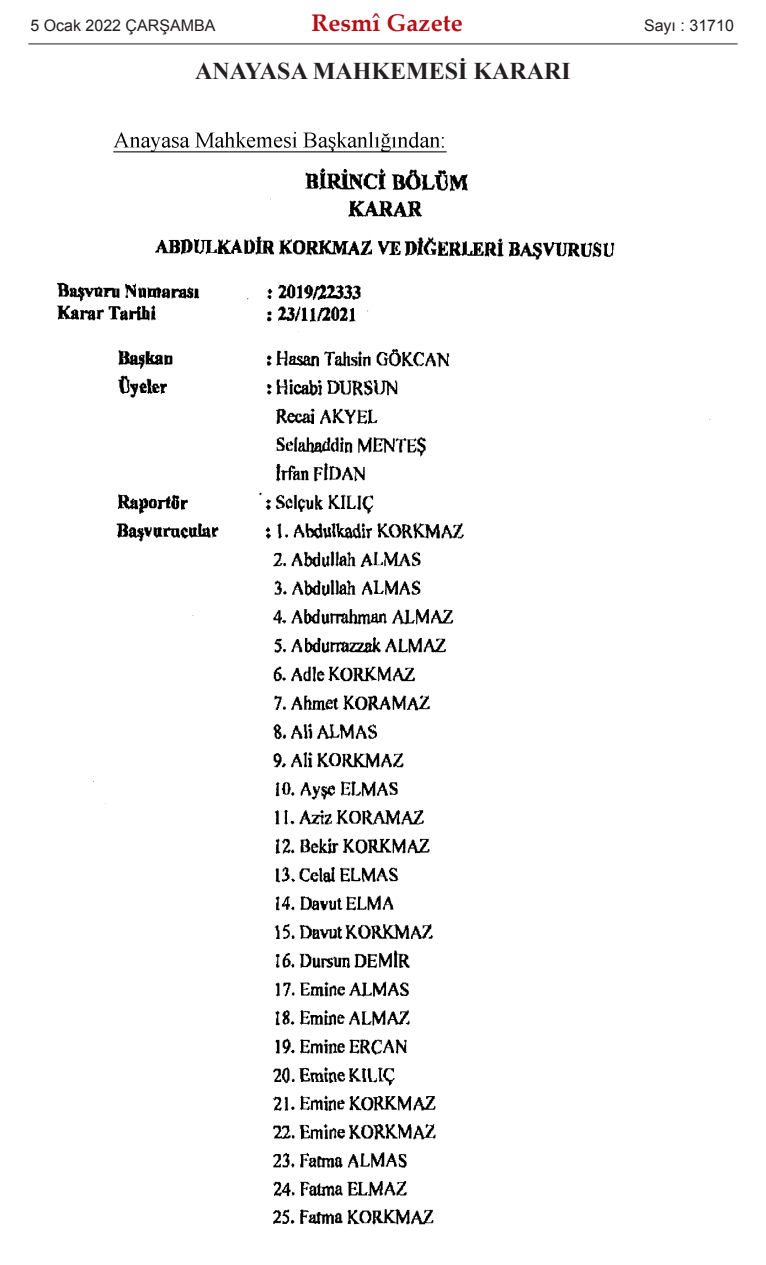
<style>
.page{position:relative;width:766px;height:1265px;background:#fff}
.page>*{position:absolute;margin:0;border:0;box-sizing:border-box;transform-origin:0 0}
.t1{font:700 24px "Times New Roman";color:#231f20}
.t2{font:700 24px "Palatino Linotype";color:#b40e16}
.t3{font:16px "Arial";color:#231f20}
</style>
<div class="page">
<img style="left:56px;top:131px;width:654px;height:1094px">
<hr style="left:28px;top:44px;width:709px;height:1px;background:#231f20">
<p class="t3" style="left:30px;top:16px;width:186px">5 Ocak 2022 ÇARŞAMBA</p>
<h1 class="t2" style="left:311px;top:13px;width:153px">Resmî Gazete</h1>
<p class="t3" style="left:643px;top:16px;width:91px">Sayı : 31710</p>
<h1 class="t1" style="left:195px;top:57px;width:377px">ANAYASA MAHKEMESİ KARARI</h1>
</div>
